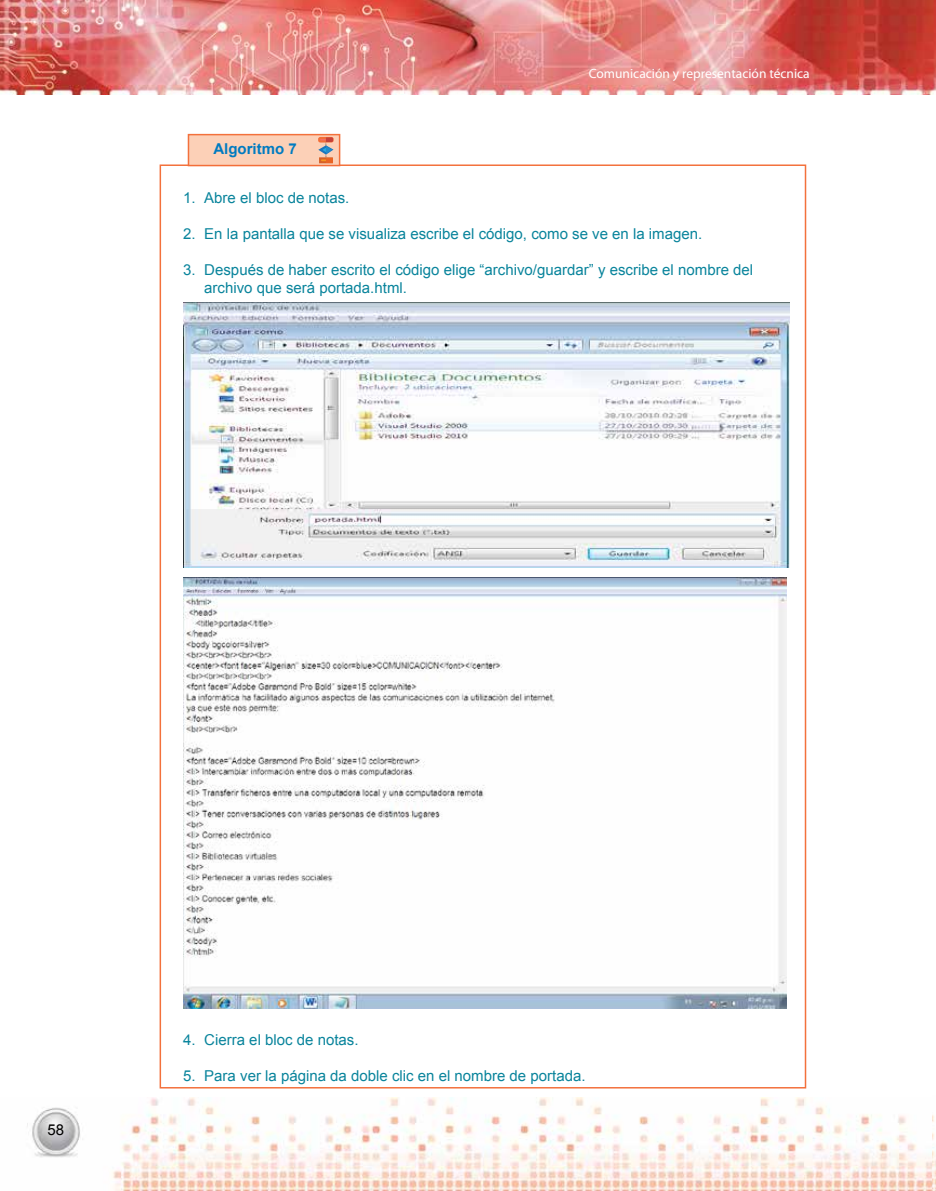
<style>
.page{position:relative;width:936px;height:1191px;background:#fff}
.page>*{position:absolute;margin:0;border:0;box-sizing:border-box;transform-origin:0 0}
.t1{font:15px/18px "Arial";color:#09849c}
.t2{font:700 15px "Arial";color:#007bc1}
.t3{font:15px "Arial";color:#000}
.t4{font:13.5px "Myriad Pro";color:#fff}
</style>
<div class="page">
<img style="left:0;top:0;width:935px;height:94px">
<img style="left:27px;top:1097px;width:908px;height:94px">
<img style="left:932px;top:1097px;width:3px;height:91px">
<div style="left:159px;top:164px;width:647px;height:924px;background:#fff;border:2px solid #f36e38"></div>
<img style="left:184px;top:302px;width:605px;height:266px">
<img style="left:183px;top:578px;width:603px;height:430px">
<div style="left:188px;top:134px;width:152px;height:32px;background:#fccfb6;border:2px solid #f36e38"></div>
<svg style="left:318px;top:137px;width:16px;height:26px"></svg>
<p class="t2" style="left:213px;top:139px;width:85px">Algoritmo 7</p>
<p class="t4" style="left:588px;top:65px;width:222px">Comunicación y representación técnica</p>
<p class="t1" style="left:183px;top:189px;width:168px">1. Abre el bloc de notas.</p>
<p class="t1" style="left:183px;top:225px;width:521px">2. En la pantalla que se visualiza escribe el código, como se ve en la imagen.</p>
<p class="t1" style="left:204px;top:261px;width:550px;text-indent:-21px">3. Después de haber escrito el código elige “archivo/guardar” y escribe el nombre del archivo que será portada.html.</p>
<p class="t3" style="left:48px;top:1119px;width:18px">58</p>
<p class="t1" style="left:183px;top:1030px;width:177px">4. Cierra el bloc de notas.</p>
<p class="t1" style="left:183px;top:1066px;width:404px">5. Para ver la página da doble clic en el nombre de portada.</p>
</div>
